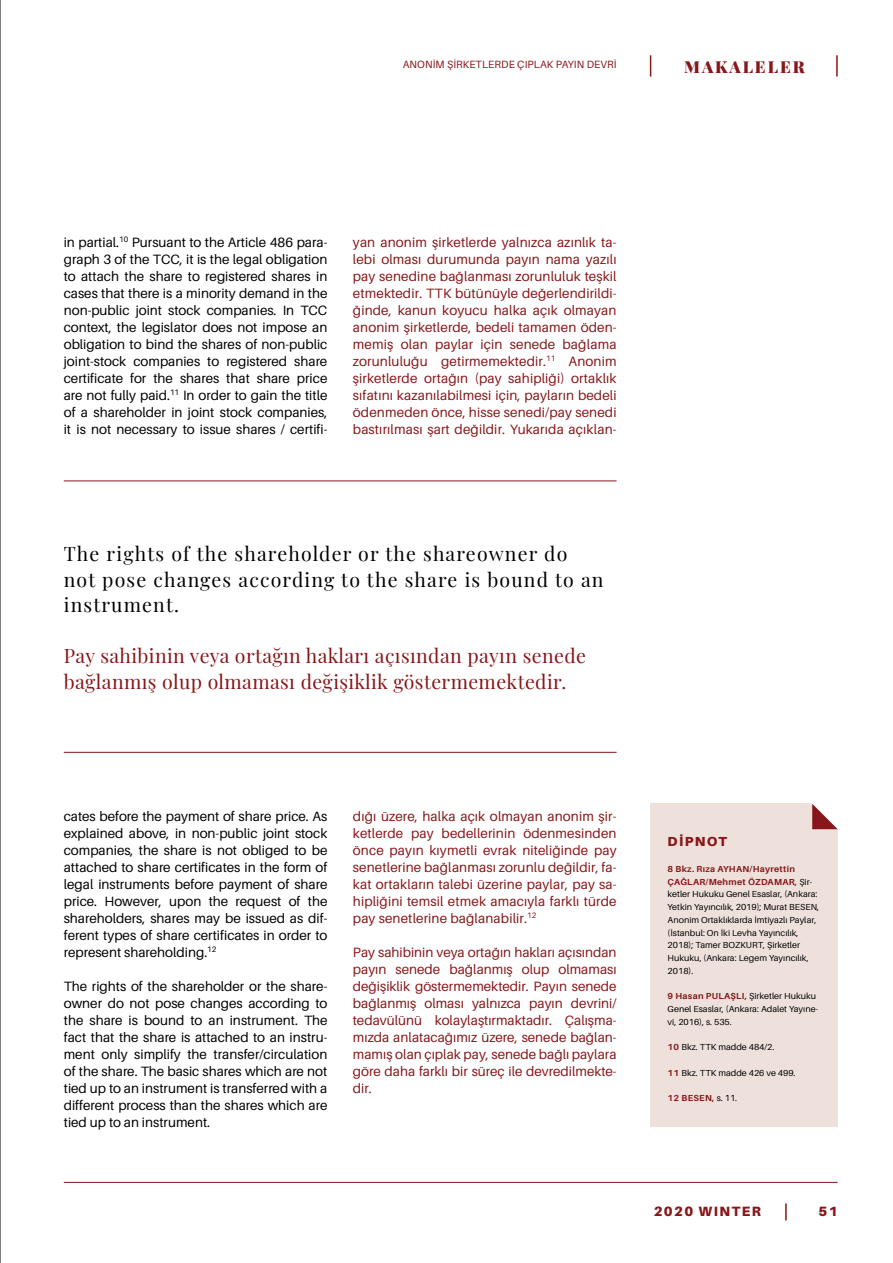
<style>
.page{position:relative;width:893px;height:1263px;background:#fff}
.page>*{position:absolute;margin:0;border:0;box-sizing:border-box;transform-origin:0 0}
.t1{font:19.5px/25.5px "Playfair Display";letter-spacing:.02em;color:#87171a}
.t2{font:19.5px/25.5px "Playfair Display";letter-spacing:.06em;color:#000}
.t3{font:900 16.5px "Playfair Display";letter-spacing:.12em;color:#87171a}
.t4{font:13.5px/17px "Aileron";color:#000;text-align:justify}
.t5{font:13.5px/17px "Aileron";letter-spacing:.01em;color:#87171a;text-align:justify}
.t6{font:900 13.5px "Aileron";letter-spacing:.11em;color:#87171a}
.t7{font:900 13.05px "Aileron";letter-spacing:.1em;color:#87171a}
.t8{font:10.5px "Aileron";letter-spacing:.01em;color:#87171a}
.t9{font:8.7px/12.8px "Aileron";color:#000}
.t10{font:700 8.7px "Aileron";letter-spacing:.03em;color:#87171a}
.s1{font-weight:700;color:#87171a}
.s2{font-weight:400;color:#000}
</style>
<div class="page">
<hr style="left:64px;top:1182px;width:774px;height:1px;background:#87171a">
<svg style="left:785px;top:1203px;width:2px;height:17px"></svg>
<svg style="left:650px;top:55px;width:1px;height:22px"></svg>
<hr style="left:836px;top:55px;width:2px;height:22px;background:#87171a">
<hr style="left:0;top:0;width:1px;height:1263px;background:#000">
<hr style="left:64px;top:480px;width:553px;height:1px;background:#87171a">
<hr style="left:64px;top:752px;width:553px;height:1px;background:#87171a">
<div style="left:651px;top:804px;width:187px;height:323px;background:#eee1db"></div>
<svg style="left:812px;top:804px;width:26px;height:25px"></svg>
<p class="t8" style="left:403px;top:59px;width:215px">ANONİM ŞİRKETLERDE ÇIPLAK PAYIN DEVRİ</p>
<p class="t3" style="left:684px;top:54px;width:122px">MAKALELER</p>
<p class="t4" style="left:64px;top:234px;width:265px">in partial.<sup>10</sup> Pursuant to the Article 486 para&shy;graph 3 of the TCC, it is the legal obligation to attach the share to registered shares in cases that there is a minority demand in the non-public joint stock companies. In TCC context, the legislator does not impose an obligation to bind the shares of non-public joint-stock companies to registered share certificate for the shares that share price are not fully paid.<sup>11</sup> In order to gain the title of a shareholder in joint stock companies, it is not necessary to issue shares / certifi-</p>
<p class="t5" style="left:353px;top:234px;width:265px">yan anonim şirketlerde yalnızca azınlık ta&shy;lebi olması durumunda payın nama yazılı pay senedine bağlanması zorunluluk teşkil etmektedir. TTK bütünüyle değerlendirildi&shy;ğinde, kanun koyucu halka açık olmayan anonim şirketlerde, bedeli tamamen öden&shy;memiş olan paylar için senede bağlama zorunluluğu getirmemektedir.<sup>11</sup> Anonim şirketlerde ortağın (pay sahipliği) ortaklık sıfatını kazanılabilmesi için, payların bedeli ödenmeden önce, hisse senedi/pay senedi bastırılması şart değildir. Yukarıda açıklan-</p>
<h1 class="t2" style="left:64px;top:540px;width:541px">The rights of the shareholder or the shareowner do not pose changes according to the share is bound to an instrument.</h1>
<h1 class="t1" style="left:64px;top:642px;width:524px">Pay sahibinin veya ortağın hakları açısından payın senede bağlanmış olup olmaması değişiklik göstermemektedir.</h1>
<p class="t4" style="left:64px;top:808px;width:265px">cates before the payment of share price. As explained above, in non-public joint stock companies, the share is not obliged to be attached to share certificates in the form of legal instruments before payment of share price. However, upon the request of the shareholders, shares may be issued as dif&shy;ferent types of share certificates in order to represent shareholding.<sup>12</sup></p>
<p class="t4" style="left:64px;top:978px;width:265px">The rights of the shareholder or the share&shy;owner do not pose changes according to the share is bound to an instrument. The fact that the share is attached to an instru&shy;ment only simplify the transfer/circulation of the share. The basic shares which are not tied up to an instrument is transferred with a different process than the shares which are tied up to an instrument.</p>
<p class="t5" style="left:353px;top:808px;width:265px">dığı üzere, halka açık olmayan anonim şir&shy;ketlerde pay bedellerinin ödenmesinden önce payın kıymetli evrak niteliğinde pay senetlerine bağlanması zorunlu değildir, fa&shy;kat ortakların talebi üzerine paylar, pay sa&shy;hipliğini temsil etmek amacıyla farklı türde pay senetlerine bağlanabilir.<sup>12</sup></p>
<p class="t5" style="left:353px;top:944px;width:265px">Pay sahibinin veya ortağın hakları açısından payın senede bağlanmış olup olmaması değişiklik göstermemektedir. Payın senede bağlanmış olması yalnızca payın devrini/ tedavülünü kolaylaştırmaktadır. Çalışma&shy;mızda anlatacağımız üzere, senede bağlan&shy;mamış olan çıplak pay, senede bağlı paylara göre daha farklı bir süreç ile devredilmekte&shy;dir.</p>
<p class="t7" style="left:668px;top:834px;width:61px">DİPNOT</p>
<p class="t9" style="left:668px;top:862px;width:153px"><span class="s1">8 Bkz. Rıza AYHAN/Hayrettin<br>ÇAĞLAR/Mehmet ÖZDAMAR,</span> Şir&shy;ketler Hukuku Genel Esaslar, (Ankara:<br>Yetkin Yayıncılık, 2019); Murat BESEN,<br>Anonim Ortaklıklarda İmtiyazlı Paylar, (İstanbul: On İki Levha Yayıncılık,<br>2018); Tamer BOZKURT, Şirketler<br>Hukuku, (Ankara: Legem Yayıncılık,<br>2018).</p>
<p class="t9" style="left:668px;top:990px;width:152px"><span class="s1">9 Hasan PULAŞLI,</span> Şirketler Hukuku<br>Genel Esaslar, (Ankara: Adalet Yayıne&shy;vi, 2016), s. 535.</p>
<p class="t9" style="left:668px;top:1041px;width:108px"><span class="s1">10</span> Bkz. TTK madde 484/2.</p>
<p class="t9" style="left:668px;top:1066px;width:129px"><span class="s1">11</span> Bkz. TTK madde 426 ve 499.</p>
<p class="t10" style="left:668px;top:1093px;width:71px">12 BESEN, <span class="s2">s. 11.</span></p>
<p class="t6" style="left:654px;top:1203px;width:109px">2020 WINTER</p>
<p class="t6" style="left:818px;top:1203px;width:21px">51</p>
</div>
